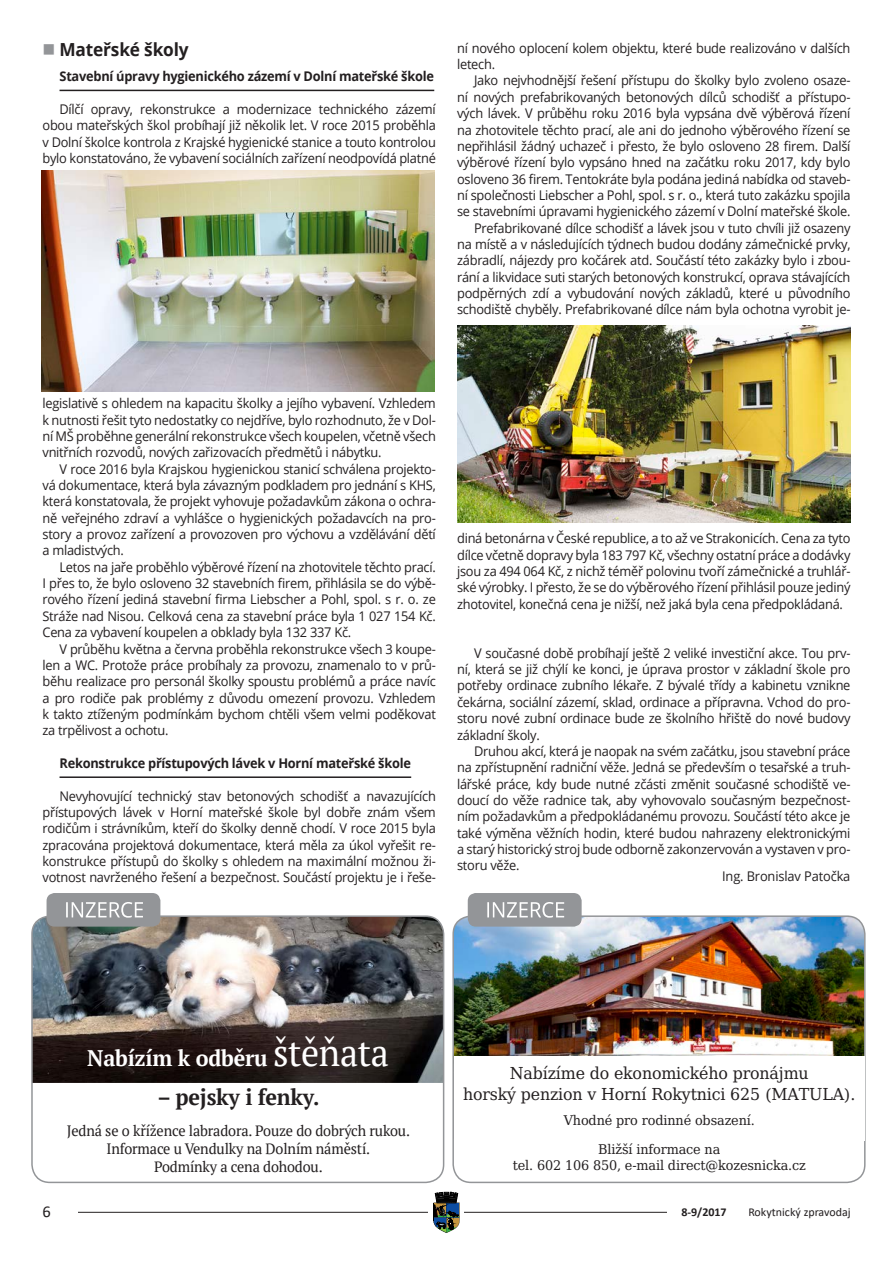
<style>
.page{position:relative;width:893px;height:1263px;background:#fff}
.page>*{position:absolute;margin:0;border:0;box-sizing:border-box;transform-origin:0 0}
.AAA_Neodsazený{font:700 22.5px "PT Serif";letter-spacing:-.01em;color:#fff;scale:.96 1}
.AAA_Neodsazený-2{font:700 22.5px "PT Serif";letter-spacing:-.01em;color:#231f20;scale:.96 1}
.t1{font:700 18px "Open Sans";letter-spacing:-.01em;color:#231f20;scale:.96 1}
.AAA_Neodsazený-3{font:16.5px/21px "DejaVu Math Te X Gyre";letter-spacing:-.01em;color:#231f20;text-align:center;scale:.96 1}
.t2{font:16.5px "Calibri";color:#231f20}
.AAA_Neodsazený-4{font:15px "PT Serif";letter-spacing:-.01em;color:#231f20;scale:.96 1}
.AAA_Body_Text{font:13.35px/16.4px "Open Sans";letter-spacing:-.02em;color:#231f20;text-align:justify;scale:.96 1}
.Nadpis_H8{font:700 13.35px "Open Sans";letter-spacing:-.02em;color:#231f20;scale:.96 1}
.AAA_Neodsazený-5{font:13.35px/16.4px "DejaVu Math Te X Gyre";letter-spacing:-.01em;color:#231f20;text-align:center;scale:.96 1}
.AAA_Neodsazený-6{font:13.35px "Open Sans";letter-spacing:-.01em;color:#231f20;scale:.96 1}
.t3{font:12px "Calibri";color:#231f20}
.t4{font:700 12px "Calibri";color:#231f20}
.s1{font-weight:400;font-size:37.5px}
</style>
<div class="page">
<hr style="left:43px;top:1212px;width:807px;height:1px;background:#231f20">
<div style="left:429px;top:1192px;width:35px;height:42px;background:#fff"></div>
<svg style="left:433px;top:1192px;width:27px;height:41px"></svg>
<div style="left:668px;top:1207px;width:183px;height:13px;background:#fff"></div>
<div style="left:43px;top:1204px;width:35px;height:16px;background:#fff"></div>
<img style="left:455px;top:918px;width:408px;height:138px">
<div style="left:452px;top:915px;width:414px;height:268px;border:2px solid #939598;border-radius:18px"></div>
<div style="left:468px;top:893px;width:114px;height:34px;background:#939598;border-radius:8px"></div>
<svg style="left:487px;top:902px;width:77px;height:16px"></svg>
<div style="left:454px;top:1056px;width:410px;height:84px;background:#fff"></div>
<img style="left:34px;top:916px;width:410px;height:167px">
<div style="left:31px;top:915px;width:413px;height:268px;border:2px solid #939598;border-radius:18px"></div>
<div style="left:47px;top:893px;width:113px;height:34px;background:#939598;border-radius:8px"></div>
<svg style="left:66px;top:902px;width:77px;height:16px"></svg>
<hr style="left:60px;top:90px;width:374px;height:1px;background:#231f20">
<hr style="left:60px;top:776px;width:351px;height:2px;background:#231f20">
<img style="left:41px;top:170px;width:393px;height:221px">
<img style="left:457px;top:325px;width:393px;height:197px">
<p class="t1" style="left:60px;top:37px;width:136px">Mateřské školy</p>
<p class="Nadpis_H8" style="left:60px;top:67px;width:392px">Stavební úpravy hygienického zázemí v Dolní mateřské škole</p>
<p class="AAA_Body_Text" style="left:43px;top:101px;width:411px;text-indent:17px">Dílčí opravy, rekonstrukce a modernizace technického zázemí obou mateřských škol probíhají již několik let. V roce 2015 proběhla v Dolní školce kontrola z Krajské hygienické stanice a touto kontrolou bylo konstatováno, že vybavení sociálních zařízení neodpovídá platné</p>
<p class="AAA_Body_Text" style="left:457px;top:39px;width:411px">ní nového oplocení kolem objektu, které bude realizováno v dalších letech.</p>
<p class="AAA_Body_Text" style="left:457px;top:72px;width:411px;text-indent:17px">Jako nejvhodnější řešení přístupu do školky bylo zvoleno osaze&shy;ní nových prefabrikovaných betonových dílců schodišť a přístupo&shy;vých lávek. V průběhu roku 2016 byla vypsána dvě výběrová řízení na zhotovitele těchto prací, ale ani do jednoho výběrového řízení se nepřihlásil žádný uchazeč i přesto, že bylo osloveno 28 firem. Další výběrové řízení bylo vypsáno hned na začátku roku 2017, kdy bylo osloveno 36 firem. Tentokráte byla podána jediná nabídka od staveb&shy;ní společnosti Liebscher a Pohl, spol. s r. o., která tuto zakázku spojila se stavebními úpravami hygienického zázemí v Dolní mateřské škole.</p>
<p class="AAA_Body_Text" style="left:457px;top:219px;width:411px;text-indent:17px">Prefabrikované dílce schodišť a lávek jsou v tuto chvíli již osazeny na místě a v následujících týdnech budou dodány zámečnické prvky, zábradlí, nájezdy pro kočárek atd. Součástí této zakázky bylo i zbou&shy;rání a likvidace suti starých betonových konstrukcí, oprava stávajících podpěrných zdí a vybudování nových základů, které u původního schodiště chyběly. Prefabrikované dílce nám byla ochotna vyrobit je-</p>
<p class="AAA_Body_Text" style="left:43px;top:395px;width:411px">legislativě s ohledem na kapacitu školky a jejího vybavení. Vzhledem k nutnosti řešit tyto nedostatky co nejdříve, bylo rozhodnuto, že v Dol&shy;ní MŠ proběhne generální rekonstrukce všech koupelen, včetně všech vnitřních rozvodů, nových zařizovacích předmětů i nábytku.</p>
<p class="AAA_Body_Text" style="left:43px;top:460px;width:411px;text-indent:17px">V roce 2016 byla Krajskou hygienickou stanicí schválena projekto&shy;vá dokumentace, která byla závazným podkladem pro jednání s KHS, která konstatovala, že projekt vyhovuje požadavkům zákona o ochra&shy;ně veřejného zdraví a vyhlášce o hygienických požadavcích na pro&shy;story a provoz zařízení a provozoven pro výchovu a vzdělávání dětí a mladistvých.</p>
<p class="AAA_Body_Text" style="left:43px;top:558px;width:411px;text-indent:17px">Letos na jaře proběhlo výběrové řízení na zhotovitele těchto prací.<br>I přes to, že bylo osloveno 32 stavebních firem, přihlásila se do výbě&shy;rového řízení jediná stavební firma Liebscher a Pohl, spol. s r. o. ze Stráže nad Nisou. Celková cena za stavební práce byla 1 027 154 Kč.<br>Cena za vybavení koupelen a obklady byla 132 337 Kč.</p>
<p class="AAA_Body_Text" style="left:43px;top:640px;width:411px;text-indent:17px">V průběhu května a června proběhla rekonstrukce všech 3 koupe&shy;len a WC. Protože práce probíhaly za provozu, znamenalo to v prů&shy;běhu realizace pro personál školky spoustu problémů a práce navíc a pro rodiče pak problémy z důvodu omezení provozu. Vzhledem k takto ztíženým podmínkám bychom chtěli všem velmi poděkovat za trpělivost a ochotu.</p>
<p class="Nadpis_H8" style="left:60px;top:754px;width:368px">Rekonstrukce přístupových lávek v Horní mateřské škole</p>
<p class="AAA_Body_Text" style="left:43px;top:787px;width:411px;text-indent:17px">Nevyhovující technický stav betonových schodišť a navazujících přístupových lávek v Horní mateřské škole byl dobře znám všem rodičům i strávníkům, kteří do školky denně chodí. V roce 2015 byla zpracována projektová dokumentace, která měla za úkol vyřešit re&shy;konstrukce přístupů do školky s ohledem na maximální možnou ži&shy;votnost navrženého řešení a bezpečnost. Součástí projektu je i řeše-</p>
<p class="AAA_Body_Text" style="left:457px;top:530px;width:411px">diná betonárna v České republice, a to až ve Strakonicích. Cena za tyto dílce včetně dopravy byla 183 797 Kč, všechny ostatní práce a dodávky jsou za 494 064 Kč, z nichž téměř polovinu tvoří zámečnické a truhlář&shy;ské výrobky. I přesto, že se do výběrového řízení přihlásil pouze jediný zhotovitel, konečná cena je nižší, než jaká byla cena předpokládaná.</p>
<p class="AAA_Body_Text" style="left:457px;top:644px;width:411px;text-indent:17px">V současné době probíhají ještě 2 veliké investiční akce. Tou prv&shy;ní, která se již chýlí ke konci, je úprava prostor v základní škole pro potřeby ordinace zubního lékaře. Z bývalé třídy a kabinetu vznikne čekárna, sociální zázemí, sklad, ordinace a přípravna. Vchod do pro&shy;storu nové zubní ordinace bude ze školního hřiště do nové budovy základní školy.</p>
<p class="AAA_Body_Text" style="left:457px;top:742px;width:411px;text-indent:17px">Druhou akcí, která je naopak na svém začátku, jsou stavební práce na zpřístupnění radniční věže. Jedná se především o tesařské a truh&shy;lářské práce, kdy bude nutné zčásti změnit současné schodiště ve&shy;doucí do věže radnice tak, aby vyhovovalo současným bezpečnost&shy;ním požadavkům a předpokládanému provozu. Součástí této akce je také výměna věžních hodin, které budou nahrazeny elektronickými a starý historický stroj bude odborně zakonzervován a vystaven v pro&shy;storu věže.</p>
<p class="AAA_Neodsazený-6" style="left:722px;top:867px;width:135px">Ing. Bronislav Patočka</p>
<p class="AAA_Neodsazený" style="left:87px;top:1043px;width:316px">Nabízím k odběru <span class="s1">štěňata</span></p>
<p class="AAA_Neodsazený-2" style="left:157px;top:1082px;width:170px">– pejsky i fenky.</p>
<p class="AAA_Neodsazený-4" style="left:67px;top:1121px;width:359px">Jedná se o křížence labradora. Pouze do dobrých rukou.</p>
<p class="AAA_Neodsazený-4" style="left:107px;top:1139px;width:276px">Informace u Vendulky na Dolním náměstí.</p>
<p class="AAA_Neodsazený-4" style="left:154px;top:1157px;width:177px">Podmínky a cena dohodou.</p>
<p class="AAA_Neodsazený-3" style="left:463px;top:1063px;width:410px">Nabízíme do ekonomického pronájmu<br>horský penzion v Horní Rokytnici 625 (MATULA).</p>
<p class="AAA_Neodsazený-5" style="left:564px;top:1112px;width:201px">Vhodné pro rodinné obsazení.</p>
<p class="AAA_Neodsazený-5" style="left:513px;top:1141px;width:307px">Bližší informace na<br>tel. 602 106 850, e-mail direct@kozesnicka.cz</p>
<p class="t2" style="left:43px;top:1200px;width:10px">6</p>
<p class="t4" style="left:681px;top:1203px;width:47px">8-9/2017</p>
<p class="t3" style="left:748px;top:1203px;width:104px">Rokytnický zpravodaj</p>
</div>
